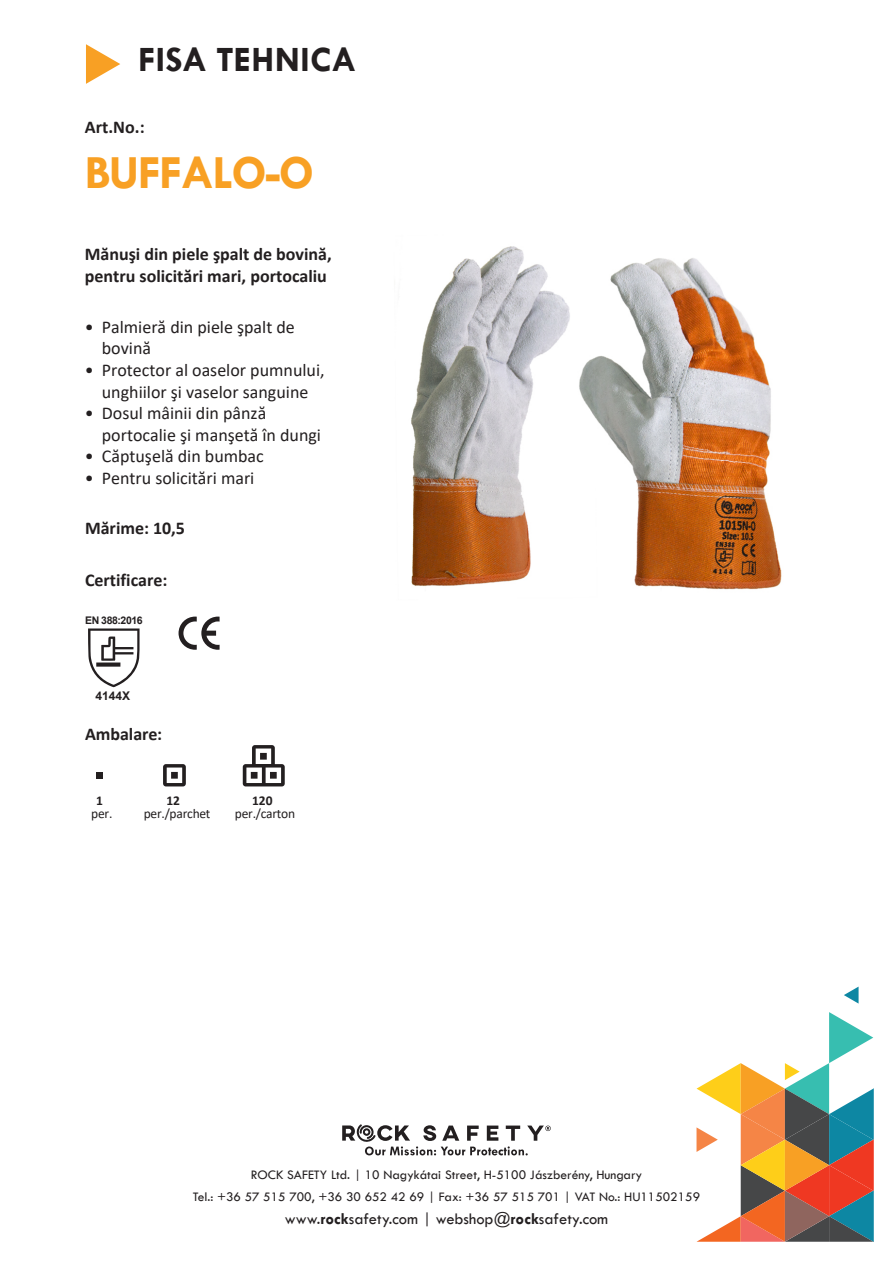
<style>
.page{position:relative;width:893px;height:1263px;background:#fff}
.page>*{position:absolute;margin:0;border:0;box-sizing:border-box;transform-origin:0 0}
.t1{font:700 48px "Tw Cen";letter-spacing:-.03em;color:#f8a024}
.t2{font:700 36px "Tw Cen";letter-spacing:.015em;color:#231f20}
.t3{font:18px/21.6px "Calibri";color:#231f20}
.t4{font:700 18px/21.6px "Calibri";color:#231f20}
.t5{font:16.5px "Tw Cen";color:#231f20}
.t6{font:13.5px/22.5px "Tw Cen";color:#231f20;text-align:center}
.t7{font:13.5px "Calibri";letter-spacing:-.02em;color:#231f20}
.t8{font:700 13.5px "Calibri";color:#231f20}
.t9{font:700 12px "Arial";letter-spacing:-.005em;color:#231f20}
.t10{font:700 10.5px "Arial";letter-spacing:-.03em;color:#231f20}
.s1{font-weight:700}
</style>
<div class="page">
<svg style="left:844px;top:987px;width:14px;height:16px"></svg>
<svg style="left:696px;top:1012px;width:177px;height:230px"></svg>
<svg style="left:342px;top:1124px;width:209px;height:31px"></svg>
<svg style="left:86px;top:44px;width:34px;height:40px"></svg>
<img style="left:411px;top:246px;width:371px;height:344px">
<div style="left:96px;top:772px;width:7px;height:7px;background:#231f20"></div>
<svg style="left:163px;top:764px;width:23px;height:22px"></svg>
<svg style="left:243px;top:745px;width:42px;height:41px"></svg>
<svg style="left:88px;top:628px;width:52px;height:59px"></svg>
<svg style="left:179px;top:617px;width:41px;height:33px"></svg>
<h2 class="t2" style="left:138px;top:38px;width:220px">FISA TEHNICA</h2>
<p class="t4" style="left:85px;top:116px;width:61px">Art.No.:</p>
<h1 class="t1" style="left:85px;top:144px;width:231px">BUFFALO-O</h1>
<p class="t4" style="left:85px;top:243px;width:248px">Mănuşi din piele şpalt de bovină, pentru solicitări mari, portocaliu</p>
<p class="t3" style="left:102px;top:315px;width:195px;text-indent:-17px">• Palmieră din piele şpalt de bovină</p>
<p class="t3" style="left:85px;top:359px;width:241px;text-align:center">• Protector al oaselor pumnului, unghiilor şi vaselor sanguine</p>
<p class="t3" style="left:102px;top:402px;width:221px;text-indent:-17px">• Dosul mâinii din pânză portocalie şi manşetă în dungi</p>
<p class="t3" style="left:85px;top:445px;width:181px">• Căptuşelă din bumbac</p>
<p class="t3" style="left:85px;top:467px;width:171px">• Pentru solicitări mari</p>
<p class="t4" style="left:85px;top:517px;width:101px">Mărime: 10,5</p>
<p class="t4" style="left:85px;top:569px;width:84px">Certificare:</p>
<p class="t10" style="left:85px;top:613px;width:59px">EN 388:2016</p>
<p class="t9" style="left:96px;top:688px;width:36px">4144X</p>
<p class="t4" style="left:85px;top:723px;width:79px">Ambalare:</p>
<p class="t8" style="left:96px;top:791px;width:8px">1</p>
<p class="t7" style="left:91px;top:805px;width:23px">per.</p>
<p class="t8" style="left:166px;top:791px;width:15px">12</p>
<p class="t8" style="left:252px;top:791px;width:22px">120</p>
<p class="t7" style="left:144px;top:805px;width:68px">per./parchet</p>
<p class="t7" style="left:235px;top:805px;width:62px">per./carton</p>
<p class="t6" style="left:193px;top:1163px;width:509px">ROCK SAFETY Ltd. | 10 Nagykátai Street, H-5100 Jászberény, Hungary<br>Tel.: +36 57 515 700, +36 30 652 42 69 | Fax: +36 57 515 701 | VAT No.: HU11502159</p>
<p class="t5" style="left:285px;top:1208px;width:325px">www.<span class="s1">rock</span>safety.com | webshop@<span class="s1">rock</span>safety.com</p>
</div>
